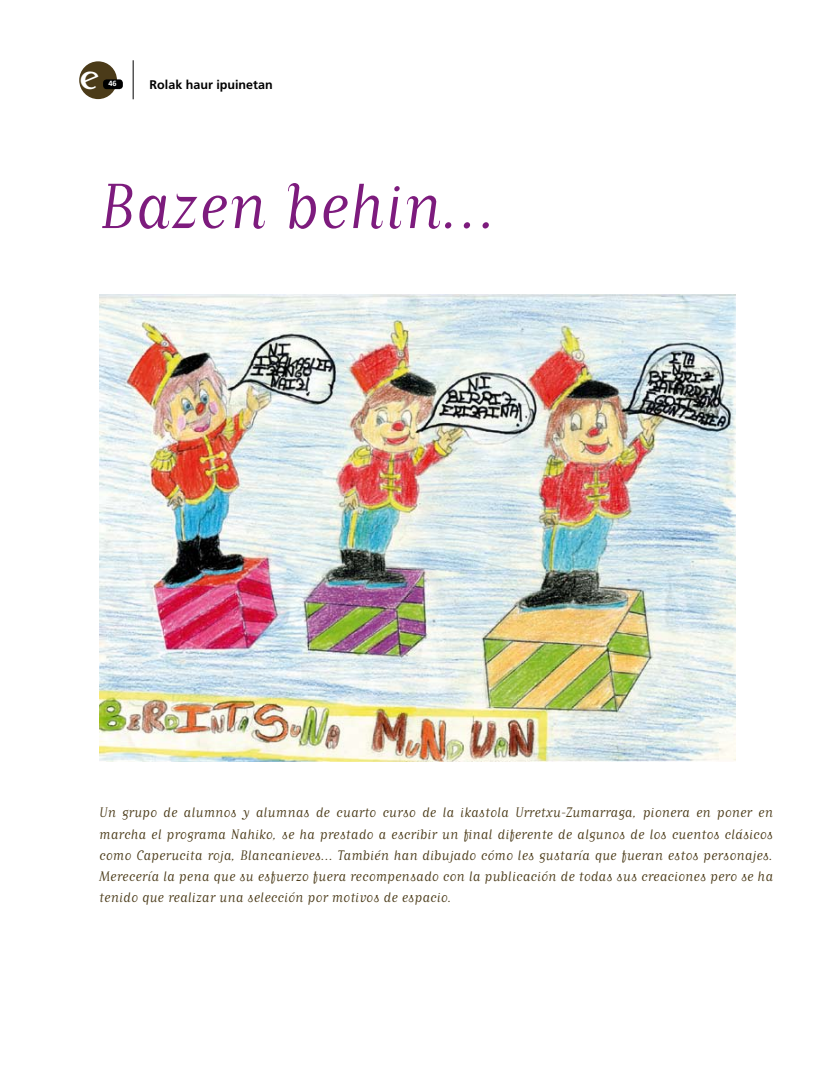
<style>
.page{position:relative;width:837px;height:1085px;background:#fff}
.page>*{position:absolute;margin:0;border:0;box-sizing:border-box;transform-origin:0 0}
.t1{font:75px "Matrix Script";color:#7d1b7d}
.t2{font:30.62px "Buttplug Taft";color:#fff}
.t3{font:16.25px/21.2px "Matrix Script";color:#4b3b19;text-align:justify}
.t4{font:700 12.5px "Frutiger";color:#000}
.t5{font:700 7.5px "Frutiger";color:#fff}
</style>
<div class="page">
<div style="left:79px;top:61px;width:38px;height:38px;background:#4b3b19;border-radius:50%"></div>
<div style="left:103px;top:79px;width:20px;height:10px;background:#000;border-radius:4px"></div>
<hr style="left:133px;top:60px;width:1px;height:39px;background:#000">
<img style="left:99px;top:294px;width:636px;height:467px">
<p class="t2" style="left:80px;top:60px;width:20px">e</p>
<p class="t5" style="left:108px;top:79px;width:10px">46</p>
<p class="t4" style="left:149px;top:77px;width:124px">Rolak haur ipuinetan</p>
<p class="t1" style="left:99px;top:170px;width:400px">Bazen behin...</p>
<p class="t3" style="left:99px;top:801px;width:675px">Un grupo de alumnos y alumnas de cuarto curso de la ikastola Urretxu-Zumarraga, pionera en poner en marcha el programa Nahiko, se ha prestado a escribir un final diferente de algunos de los cuentos clásicos como Caperucita roja, Blancanieves… También han dibujado cómo les gustaría que fueran estos personajes.<br>Merecería la pena que su esfuerzo fuera recompensado con la publicación de todas sus creaciones pero se ha tenido que realizar una selección por motivos de espacio.</p>
</div>
